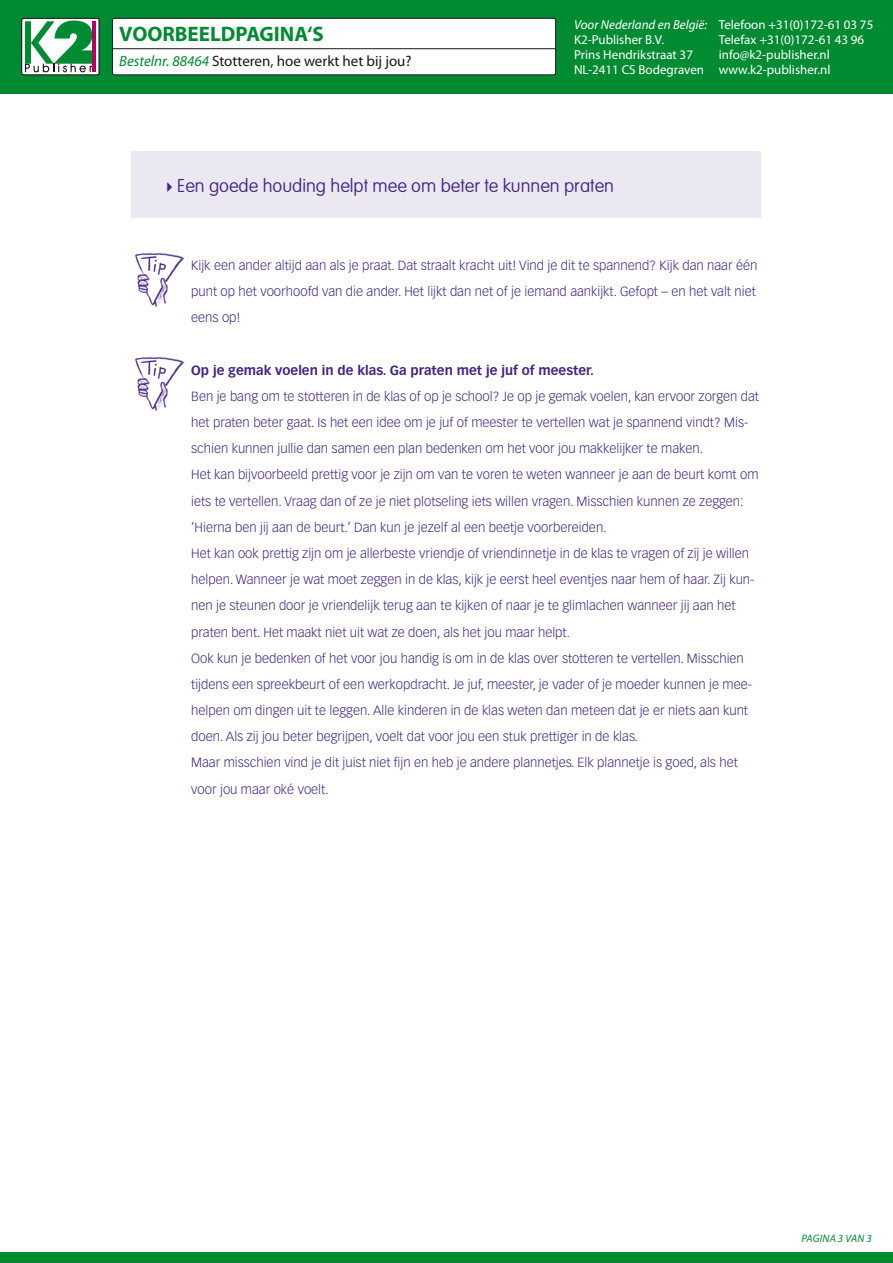
<style>
.page{position:relative;width:893px;height:1263px;background:#fff}
.page>*{position:absolute;margin:0;border:0;box-sizing:border-box;transform-origin:0 0}
.t1{font:700 21px "Myriad Pro";color:#008b32}
.t2{font:100 18.3px "VAG Rounded";color:#422682}
.t3{font:15px "Myriad Pro";color:#1a171c}
.t4{font:300 13.05px/26.1px "Vectora LT Std";color:#422682;text-align:justify}
.t5{font:13.05px/15.1px "Myriad Pro";color:#fff}
.t6{font:700 13.05px "Vectora LT Std";color:#422682}
.t7{font:italic 13.05px "Myriad Pro";color:#fff}
.t8{font:italic 10.95px "Myriad Pro";letter-spacing:.02em;color:#008b32}
.s1{font-style:italic;color:#008b32}
</style>
<div class="page">
<div style="left:132px;top:151px;width:629px;height:67px;background:#ece8f2"></div>
<img style="left:135px;top:253px;width:49px;height:54px">
<img style="left:135px;top:357px;width:49px;height:54px">
<div style="left:0;top:1252px;width:893px;height:11px;background:#008b32"></div>
<div style="left:0;top:0;width:893px;height:93px;background:#008b32"></div>
<svg style="left:23px;top:20px;width:75px;height:53px"></svg>
<div style="left:21px;top:18px;width:79px;height:57px;border:1px solid #1a171c;border-radius:2px"></div>
<div style="left:112px;top:18px;width:444px;height:57px;background:#fff;border-radius:2px"></div>
<div style="left:112px;top:18px;width:444px;height:57px;border:1px solid #1a171c;border-radius:2px"></div>
<hr style="left:112px;top:48px;width:444px;height:1px;background:#1a171c">
<h1 class="t1" style="left:119px;top:20px;width:206px">VOORBEELDPAGINA‘S</h1>
<p class="t3" style="left:119px;top:52px;width:294px"><span class="s1">Bestelnr. 88464</span> Stotteren, hoe werkt het bij jou?</p>
<p class="t7" style="left:574px;top:16px;width:135px">Voor Nederland en Belgiё:</p>
<p class="t5" style="left:574px;top:32px;width:132px">K2-Publisher B.V.<br>Prins Hendrikstraat 37<br>NL-2411 CS Bodegraven</p>
<p class="t5" style="left:719px;top:17px;width:156px">Telefoon +31(0)172-61 03 75<br>Telefax +31(0)172-61 43 96 info@k2-publisher.nl www.k2-publisher.nl</p>
<h2 class="t2" style="left:162px;top:175px;width:454px">✔een goede houding helpt mee om beter te kunnen praten</h2>
<p class="t4" style="left:191px;top:253px;width:568px">Kijk een ander altijd aan als je praat. Dat straalt kracht uit! Vind je dit te spannend? Kijk dan naar één punt op het voorhoofd van die ander. Het lijkt dan net of je iemand aankijkt. Gefopt – en het valt niet eens op!</p>
<p class="t6" style="left:191px;top:362px;width:404px">Op je gemak voelen in de klas. Ga praten met je juf of meester.</p>
<p class="t4" style="left:191px;top:383px;width:569px;text-align:left">Ben je bang om te stotteren in de klas of op je school? Je op je gemak voelen, kan ervoor zorgen dat het praten beter gaat. Is het een idee om je juf of meester te vertellen wat je spannend vindt? Mis&shy;schien kunnen jullie dan samen een plan bedenken om het voor jou makkelijker te maken.<br>Het kan bijvoorbeeld prettig voor je zijn om van te voren te weten wanneer je aan de beurt komt om iets te vertellen. Vraag dan of ze je niet plotseling iets willen vragen. Misschien kunnen ze zeggen: ‘Hierna ben jij aan de beurt.’ Dan kun je jezelf al een beetje voorbereiden.<br>Het kan ook prettig zijn om je allerbeste vriendje of vriendinnetje in de klas te vragen of zij je willen helpen. Wanneer je wat moet zeggen in de klas, kijk je eerst heel eventjes naar hem of haar. Zij kun&shy;nen je steunen door je vriendelijk terug aan te kijken of naar je te glimlachen wanneer jij aan het praten bent. Het maakt niet uit wat ze doen, als het jou maar helpt.<br>Ook kun je bedenken of het voor jou handig is om in de klas over stotteren te vertellen. Misschien tijdens een spreekbeurt of een werkopdracht. Je juf, meester, je vader of je moeder kunnen je mee&shy;helpen om dingen uit te leggen. Alle kinderen in de klas weten dan meteen dat je er niets aan kunt doen. Als zij jou beter begrijpen, voelt dat voor jou een stuk prettiger in de klas.<br>Maar misschien vind je dit juist niet fijn en heb je andere plannetjes. Elk plannetje is goed, als het voor jou maar oké voelt.</p>
<p class="t8" style="left:802px;top:1231px;width:72px">Pagina 3 van 3</p>
</div>
